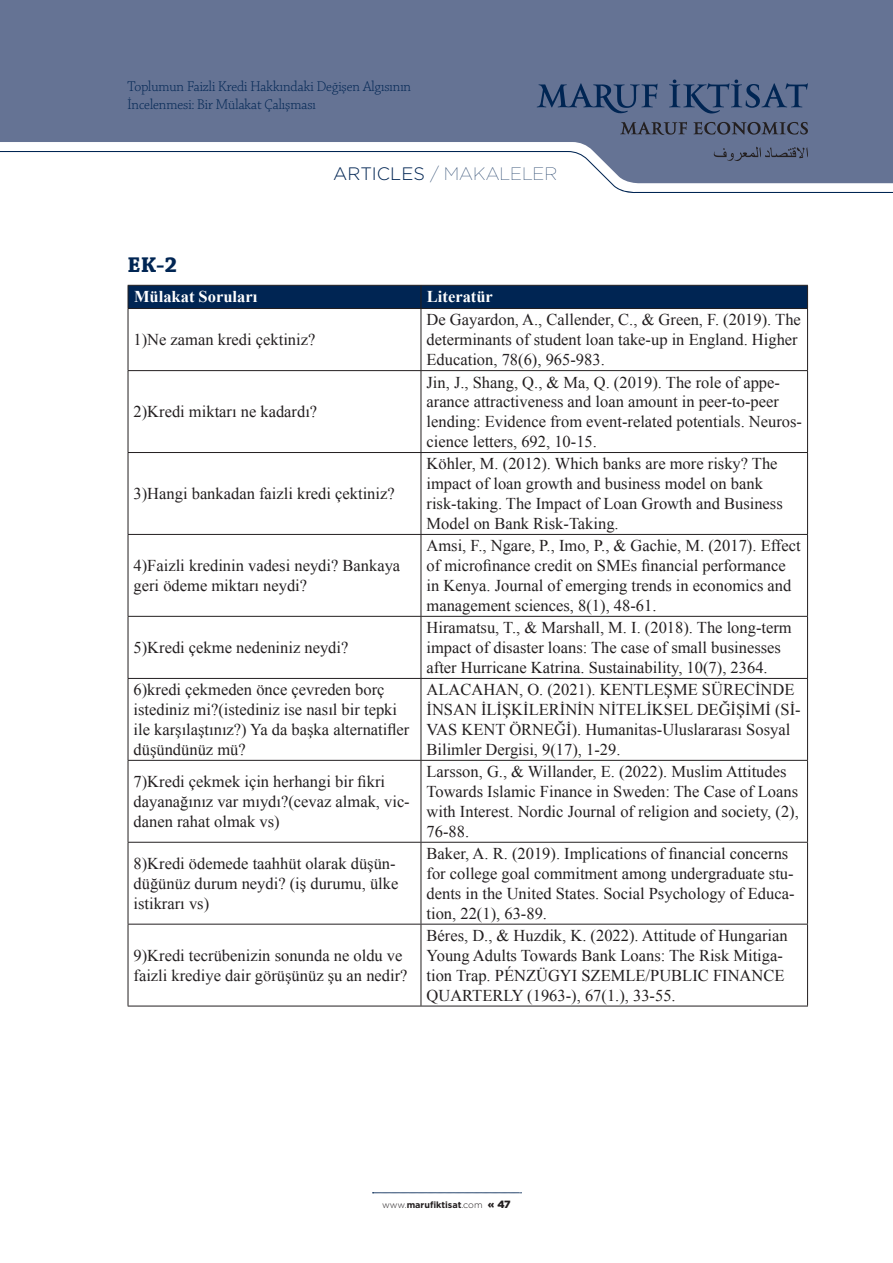
<style>
.page{position:relative;width:893px;height:1263px;background:#fff}
.page>*{position:absolute;margin:0;border:0;box-sizing:border-box;transform-origin:0 0}
.t1{font:700 22.5px "Chaparral Pro";color:#002553}
.t2{font:18px "Gotham Thin Tr";color:#002553}
.t3{font:16.5px/19.8px "Times New Roman";color:#231f20}
.t4{font:700 16.5px "Times New Roman";color:#fff}
.t5{font:15px/18px "Chaparral Pro Light Subh";color:#002553}
.t6{font:9px "Gotham Bold Tr";color:#231f20}
.s1{font-family:"Gotham Light Tr"}
.s2{font-family:"Gotham Black Tr";font-size:10.5px}
</style>
<div class="page">
<div style="left:0;top:0;width:893px;height:146px;background:#657394"></div>
<svg style="left:372px;top:1192px;width:149px;height:1px"></svg>
<svg style="left:537px;top:83px;width:121px;height:30px;background:#4a5e82"></svg>
<svg style="left:669px;top:80px;width:139px;height:33px;background:#4d6185"></svg>
<svg style="left:620px;top:122px;width:67px;height:13px"></svg>
<svg style="left:693px;top:122px;width:115px;height:13px"></svg>
<svg style="left:0;top:146px;width:893px;height:47px"></svg>
<hr style="left:128px;top:308px;width:293px;height:1px;background:#231f20">
<hr style="left:421px;top:308px;width:387px;height:1px;background:#231f20">
<hr style="left:128px;top:370px;width:293px;height:1px;background:#231f20">
<hr style="left:421px;top:370px;width:387px;height:1px;background:#231f20">
<hr style="left:128px;top:452px;width:293px;height:1px;background:#231f20">
<hr style="left:421px;top:452px;width:387px;height:1px;background:#231f20">
<hr style="left:128px;top:534px;width:293px;height:1px;background:#231f20">
<hr style="left:421px;top:534px;width:387px;height:1px;background:#231f20">
<hr style="left:128px;top:616px;width:293px;height:1px;background:#231f20">
<hr style="left:421px;top:616px;width:387px;height:1px;background:#231f20">
<hr style="left:421px;top:678px;width:387px;height:1px;background:#231f20">
<hr style="left:128px;top:760px;width:293px;height:1px;background:#231f20">
<hr style="left:421px;top:760px;width:387px;height:1px;background:#231f20">
<hr style="left:128px;top:842px;width:293px;height:1px;background:#231f20">
<hr style="left:421px;top:842px;width:387px;height:1px;background:#231f20">
<hr style="left:128px;top:924px;width:293px;height:1px;background:#231f20">
<hr style="left:421px;top:924px;width:387px;height:1px;background:#231f20">
<hr style="left:128px;top:1006px;width:293px;height:1px;background:#231f20">
<hr style="left:421px;top:1006px;width:387px;height:1px;background:#231f20">
<hr style="left:128px;top:678px;width:293px;height:1px;background:#231f20">
<hr style="left:128px;top:309px;width:1px;height:61px;background:#231f20">
<hr style="left:421px;top:309px;width:1px;height:61px;background:#231f20">
<hr style="left:128px;top:371px;width:1px;height:81px;background:#231f20">
<hr style="left:421px;top:371px;width:1px;height:81px;background:#231f20">
<hr style="left:421px;top:453px;width:1px;height:81px;background:#231f20">
<hr style="left:421px;top:535px;width:1px;height:81px;background:#231f20">
<hr style="left:421px;top:617px;width:1px;height:61px;background:#231f20">
<hr style="left:128px;top:679px;width:1px;height:81px;background:#231f20">
<hr style="left:421px;top:679px;width:1px;height:81px;background:#231f20">
<hr style="left:128px;top:761px;width:1px;height:81px;background:#231f20">
<hr style="left:128px;top:843px;width:1px;height:81px;background:#231f20">
<hr style="left:421px;top:843px;width:1px;height:81px;background:#231f20">
<hr style="left:128px;top:924px;width:1px;height:82px;background:#231f20">
<hr style="left:128px;top:453px;width:1px;height:81px;background:#231f20">
<hr style="left:128px;top:535px;width:1px;height:81px;background:#231f20">
<hr style="left:128px;top:617px;width:1px;height:61px;background:#231f20">
<div style="left:128px;top:285px;width:680px;height:23px;background:#002553"></div>
<hr style="left:807px;top:309px;width:1px;height:61px;background:#231f20">
<hr style="left:807px;top:371px;width:1px;height:81px;background:#231f20">
<hr style="left:807px;top:453px;width:1px;height:81px;background:#231f20">
<hr style="left:807px;top:535px;width:1px;height:81px;background:#231f20">
<hr style="left:807px;top:617px;width:1px;height:61px;background:#231f20">
<hr style="left:807px;top:679px;width:1px;height:81px;background:#231f20">
<hr style="left:421px;top:761px;width:1px;height:81px;background:#231f20">
<hr style="left:807px;top:761px;width:1px;height:81px;background:#231f20">
<hr style="left:807px;top:843px;width:1px;height:81px;background:#231f20">
<hr style="left:421px;top:924px;width:1px;height:82px;background:#231f20">
<hr style="left:807px;top:924px;width:1px;height:82px;background:#231f20">
<p class="t5" style="left:128px;top:78px;width:285px">Toplumun Faizli Kredi Hakkındaki Değişen Algısının<br>İncelenmesi: Bir Mülakat Çalışması</p>
<p class="t1" style="left:128px;top:251px;width:51px">EK-2</p>
<p class="t2" style="left:333px;top:165px;width:226px"><span class="s1">ARTICLES</span> / MAKALELER</p>
<p class="t4" style="left:134px;top:286px;width:125px">Mülakat Soruları</p>
<p class="t4" style="left:427px;top:286px;width:67px">Literatür</p>
<p class="t3" style="left:134px;top:330px;width:183px">1)Ne zaman kredi çektiniz?</p>
<p class="t3" style="left:426px;top:310px;width:376px">De Gayardon, A., Callender, C., &amp; Green, F. (2019). The determinants of student loan take-up in England. Higher<br>Education, 78(6), 965-983.</p>
<p class="t3" style="left:134px;top:402px;width:185px">2)Kredi miktarı ne kadardı?</p>
<p class="t3" style="left:134px;top:483px;width:263px">3)Hangi bankadan faizli kredi çektiniz?</p>
<p class="t3" style="left:134px;top:555px;width:268px">4)Faizli kredinin vadesi neydi? Bankaya geri ödeme miktarı neydi?</p>
<p class="t3" style="left:134px;top:637px;width:216px">5)Kredi çekme nedeniniz neydi?</p>
<p class="t3" style="left:426px;top:372px;width:377px">Jin, J., Shang, Q., &amp; Ma, Q. (2019). The role of appe&shy;arance attractiveness and loan amount in peer-to-peer lending: Evidence from event-related potentials. Neuros&shy;cience letters, 692, 10-15.</p>
<p class="t3" style="left:426px;top:454px;width:358px">Köhler, M. (2012). Which banks are more risky? The impact of loan growth and business model on bank risk-taking. The Impact of Loan Growth and Business Model on Bank Risk-Taking.</p>
<p class="t3" style="left:426px;top:536px;width:376px">Amsi, F., Ngare, P., Imo, P., &amp; Gachie, M. (2017). Effect of microfinance credit on SMEs financial performance in Kenya. Journal of emerging trends in economics and management sciences, 8(1), 48-61.</p>
<p class="t3" style="left:426px;top:618px;width:367px">Hiramatsu, T., &amp; Marshall, M. I. (2018). The long-term impact of disaster loans: The case of small businesses after Hurricane Katrina. Sustainability, 10(7), 2364.</p>
<p class="t3" style="left:134px;top:680px;width:277px">6)kredi çekmeden önce çevreden borç istediniz mi?(istediniz ise nasıl bir tepki ile karşılaştınız?) Ya da başka alternatifler düşündünüz mü?</p>
<p class="t3" style="left:426px;top:680px;width:376px">ALACAHAN, O. (2021). KENTLEŞME SÜRECİNDE İNSAN İLİŞKİLERİNİN NİTELİKSEL DEĞİŞİMİ (Sİ-VAS KENT ÖRNEĞİ). Humanitas-Uluslararası Sosyal Bilimler Dergisi, 9(17), 1-29.</p>
<p class="t3" style="left:134px;top:771px;width:278px">7)Kredi çekmek için herhangi bir fikri dayanağınız var mıydı?(cevaz almak, vic&shy;danen rahat olmak vs)</p>
<p class="t3" style="left:426px;top:762px;width:374px">Larsson, G., &amp; Willander, E. (2022). Muslim Attitudes Towards Islamic Finance in Sweden: The Case of Loans with Interest. Nordic Journal of religion and society, (2), 76-88.</p>
<p class="t3" style="left:134px;top:853px;width:266px">8)Kredi ödemede taahhüt olarak düşün&shy;düğünüz durum neydi? (iş durumu, ülke istikrarı vs)</p>
<p class="t3" style="left:426px;top:843px;width:369px">Baker, A. R. (2019). Implications of financial concerns for college goal commitment among undergraduate stu&shy;dents in the United States. Social Psychology of Educa&shy;tion, 22(1), 63-89.</p>
<p class="t3" style="left:134px;top:945px;width:276px">9)Kredi tecrübenizin sonunda ne oldu ve faizli krediye dair görüşünüz şu an nedir?</p>
<p class="t3" style="left:426px;top:925px;width:363px">Béres, D., &amp; Huzdik, K. (2022). Attitude of Hungarian Young Adults Towards Bank Loans: The Risk Mitiga&shy;tion Trap. PÉNZÜGYI SZEMLE/PUBLIC FINANCE QUARTERLY (1963-), 67(1.), 33-55.</p>
<p class="t6" style="left:382px;top:1199px;width:130px"><span class="s1">www.</span>marufiktisat<span class="s1">.com</span> <span class="s2">« 47</span></p>
</div>
